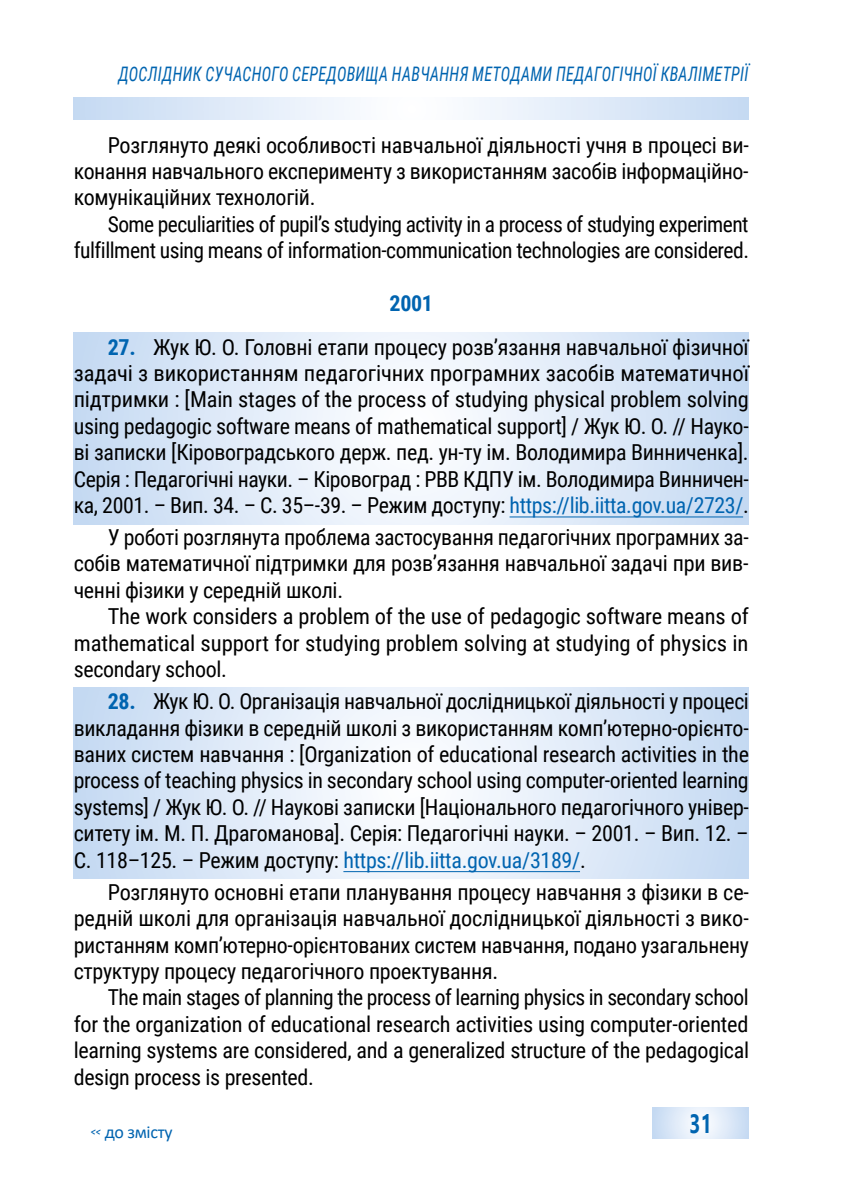
<style>
.page{position:relative;width:851px;height:1191px;background:#fff}
.page>*{position:absolute;margin:0;border:0;box-sizing:border-box;transform-origin:0 0}
.t1{font:700 26.4px "Segoe UI";color:#0064b0;scale:.73 1}
.t2{font:22px/26.4px "Roboto Condensed";letter-spacing:-.015em;color:#000;text-align:justify}
.t3{font:700 22px "Roboto Condensed";color:#0064b0}
.t4{font:italic 20px "Roboto Condensed";letter-spacing:.02em;color:#0064b0;scale:.8 1}
.t5{font:18px "Calibri";letter-spacing:-.015em;color:#0064b0}
.s1{font-weight:700;color:#0064b0}
.s2{color:#0064b0}
.s3{font-family:"Roboto Condensed";font-style:italic;font-size:12px}
</style>
<div class="page">
<svg style="left:74px;top:98px;width:674px;height:21px"></svg>
<svg style="left:652px;top:1107px;width:96px;height:31px"></svg>
<svg style="left:74px;top:332px;width:674px;height:192px"></svg>
<hr style="left:509px;top:516px;width:234px;height:1px;background:#0064b0">
<svg style="left:74px;top:687px;width:674px;height:191px"></svg>
<hr style="left:343px;top:871px;width:237px;height:1px;background:#0064b0">
<p class="t4" style="left:118px;top:60px;width:789px">ДОСЛІДНИК СУЧАСНОГО СЕРЕДОВИЩА НАВЧАННЯ МЕТОДАМИ ПЕДАГОГІЧНОЇ КВАЛІМЕТРІЇ</p>
<p class="t2" style="left:74px;top:131px;width:676px;text-indent:34px">Розглянуто деякі особливості навчальної діяльності учня в процесі ви&shy;конання навчального експерименту з використанням засобів інформаційно&shy;комунікаційних технологій.</p>
<p class="t2" style="left:74px;top:210px;width:676px;text-align:right">Some peculiarities of pupil’s studying activity in a process of studying experiment fulfillment using means of information-communication technologies are considered.</p>
<p class="t3" style="left:389px;top:288px;width:45px">2001</p>
<p class="t2" style="left:74px;top:333px;width:676px;text-indent:34px"><span class="s1">27.</span> Жук Ю. О. Головні етапи процесу розв’язання навчальної фізичної задачі з використанням педагогічних програмних засобів математичної підтримки : [Main stages of the process of studying physical problem solving using pedagogic software means of mathematical support] / Жук Ю. О. // Науко&shy;ві записки [Кіровоградського держ. пед. ун-ту ім. Володимира Винниченка].<br>Серія : Педагогічні науки. – Кіровоград : РВВ КДПУ ім. Володимира Винничен&shy;ка, 2001. – Вип. 34. – С. 35–-39. – Режим доступу: <span class="s2">https://lib.iitta.gov.ua/2723/</span>.</p>
<p class="t2" style="left:74px;top:523px;width:676px;text-indent:34px">У роботі розглянута проблема застосування педагогічних програмних за&shy;собів математичної підтримки для розв’язання навчальної задачі при вив&shy;ченні фізики у середній школі.</p>
<p class="t2" style="left:74px;top:602px;width:676px;text-indent:34px">The work considers a problem of the use of pedagogic software means of mathematical support for studying problem solving at studying of physics in secondary school.</p>
<p class="t2" style="left:74px;top:687px;width:676px;text-indent:34px"><span class="s1">28.</span> Жук Ю. О. Організація навчальної дослідницької діяльності у процесі викладання фізики в середній школі з використанням комп’ютерно-орієнто&shy;ваних систем навчання : [Organization of educational research activities in the process of teaching physics in secondary school using computer-oriented learning systems] / Жук Ю. О. // Наукові записки [Національного педагогічного універ&shy;ситету ім. М. П. Драгоманова]. Серія: Педагогічні науки. – 2001. – Вип. 12. – С. 118–125. – Режим доступу: <span class="s2">https://lib.iitta.gov.ua/3189/</span>.</p>
<p class="t2" style="left:74px;top:878px;width:676px;text-indent:34px">Розглянуто основні етапи планування процесу навчання з фізики в се&shy;редній школі для організація навчальної дослідницької діяльності з вико&shy;ристанням комп’ютерно-орієнтованих систем навчання, подано узагальнену структуру процесу педагогічного проектування.</p>
<p class="t2" style="left:74px;top:983px;width:676px;text-indent:34px">The main stages of planning the process of learning physics in secondary school for the organization of educational research activities using computer-oriented learning systems are considered, and a generalized structure of the pedagogical design process is presented.</p>
<p class="t5" style="left:91px;top:1119px;width:83px"><span class="s3">&lt;&lt;</span> до змісту</p>
<p class="t1" style="left:689px;top:1098px;width:32px">31</p>
</div>
